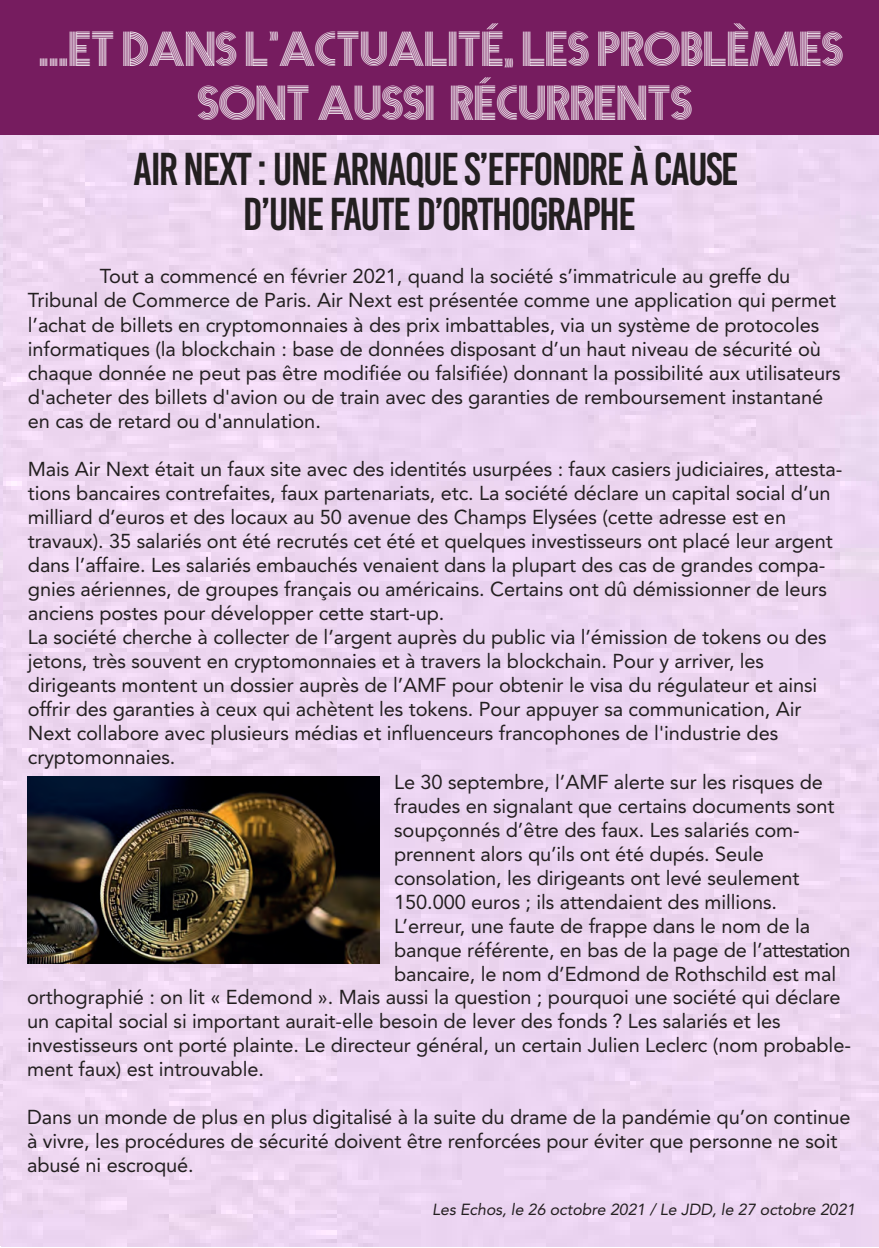
<style>
.page{position:relative;width:879px;height:1248px;background:#fff}
.page>*{position:absolute;margin:0;border:0;box-sizing:border-box;transform-origin:0 0}
.t1{font:46px/44px "Bebas Kai";letter-spacing:-.035em;color:#231f20;text-align:center}
.t2{font:44px/54px "Prisma";color:#fff;text-align:center}
.t3{font:20px/24px "Avenir";letter-spacing:-.005em;color:#231f20}
.t4{font:italic 16px "Avenir";letter-spacing:-.005em;color:#231f20}
</style>
<div class="page">
<div style="left:0;top:134px;width:879px;height:1111px;background:#ecd5f1"></div>
<div style="left:0;top:0;width:879px;height:134px;background:#761c5f"></div>
<img style="left:27px;top:776px;width:352px;height:187px">
<h2 class="t2" style="left:37px;top:19px;width:806px">...ET DANS L’ACTUALITÉ, LES PROBLÈMES<br>SONT AUSSI RÉCURRENTS</h2>
<h1 class="t1" style="left:133px;top:148px;width:607px">AIR NEXT : UNE ARNAQUE S’EFFONDRE À CAUSE<br>D’UNE FAUTE D’ORTHOGRAPHE</h1>
<p class="t3" style="left:28px;top:265px;width:814px;text-indent:72px">Tout a commencé en février 2021, quand la société s’immatricule au greffe du Tribunal de Commerce de Paris. Air Next est présentée comme une application qui permet l’achat de billets en cryptomonnaies à des prix imbattables, via un système de protocoles informatiques (la blockchain : base de données disposant d’un haut niveau de sécurité où chaque donnée ne peut pas être modifiée ou falsifiée) donnant la possibilité aux utilisateurs d'acheter des billets d'avion ou de train avec des garanties de remboursement instantané en cas de retard ou d'annulation.</p>
<p class="t3" style="left:28px;top:457px;width:816px">Mais Air Next était un faux site avec des identités usurpées : faux casiers judiciaires, attesta&shy;tions bancaires contrefaites, faux partenariats, etc. La société déclare un capital social d’un milliard d’euros et des locaux au 50 avenue des Champs Elysées (cette adresse est en travaux). 35 salariés ont été recrutés cet été et quelques investisseurs ont placé leur argent dans l’affaire. Les salariés embauchés venaient dans la plupart des cas de grandes compa&shy;gnies aériennes, de groupes français ou américains. Certains ont dû démissionner de leurs anciens postes pour développer cette start-up.<br>La société cherche à collecter de l’argent auprès du public via l’émission de tokens ou des jetons, très souvent en cryptomonnaies et à travers la blockchain. Pour y arriver, les dirigeants montent un dossier auprès de l’AMF pour obtenir le visa du régulateur et ainsi offrir des garanties à ceux qui achètent les tokens. Pour appuyer sa communication, Air Next collabore avec plusieurs médias et influenceurs francophones de l'industrie des cryptomonnaies.</p>
<p class="t3" style="left:394px;top:769px;width:430px">Le 30 septembre, l’AMF alerte sur les risques de</p>
<p class="t3" style="left:394px;top:793px;width:442px">fraudes en signalant que certains documents sont</p>
<p class="t3" style="left:394px;top:817px;width:407px">soupçonnés d’être des faux. Les salariés com-</p>
<p class="t3" style="left:394px;top:841px;width:371px">prennent alors qu’ils ont été dupés. Seule</p>
<p class="t3" style="left:394px;top:865px;width:407px">consolation, les dirigeants ont levé seulement</p>
<p class="t3" style="left:394px;top:889px;width:384px">150.000 euros ; ils attendaient des millions.</p>
<p class="t3" style="left:394px;top:913px;width:418px">L’erreur, une faute de frappe dans le nom de la</p>
<p class="t3" style="left:394px;top:937px;width:458px">banque référente, en bas de la page de l’attestation</p>
<p class="t3" style="left:394px;top:961px;width:443px">bancaire, le nom d’Edmond de Rothschild est mal</p>
<p class="t3" style="left:27px;top:985px;width:815px">orthographié : on lit « Edemond ». Mais aussi la question ; pourquoi une société qui déclare</p>
<p class="t3" style="left:27px;top:1009px;width:755px">un capital social si important aurait-elle besoin de lever des fonds ? Les salariés et les</p>
<p class="t3" style="left:27px;top:1033px;width:825px">investisseurs ont porté plainte. Le directeur général, un certain Julien Leclerc (nom probable-</p>
<p class="t3" style="left:27px;top:1057px;width:238px">ment faux) est introuvable.</p>
<p class="t3" style="left:27px;top:1105px;width:825px">Dans un monde de plus en plus digitalisé à la suite du drame de la pandémie qu’on continue à vivre, les procédures de sécurité doivent être renforcées pour éviter que personne ne soit abusé ni escroqué.</p>
<p class="t4" style="left:432px;top:1200px;width:425px">Les Echos, le 26 octobre 2021 / Le JDD, le 27 octobre 2021</p>
</div>
